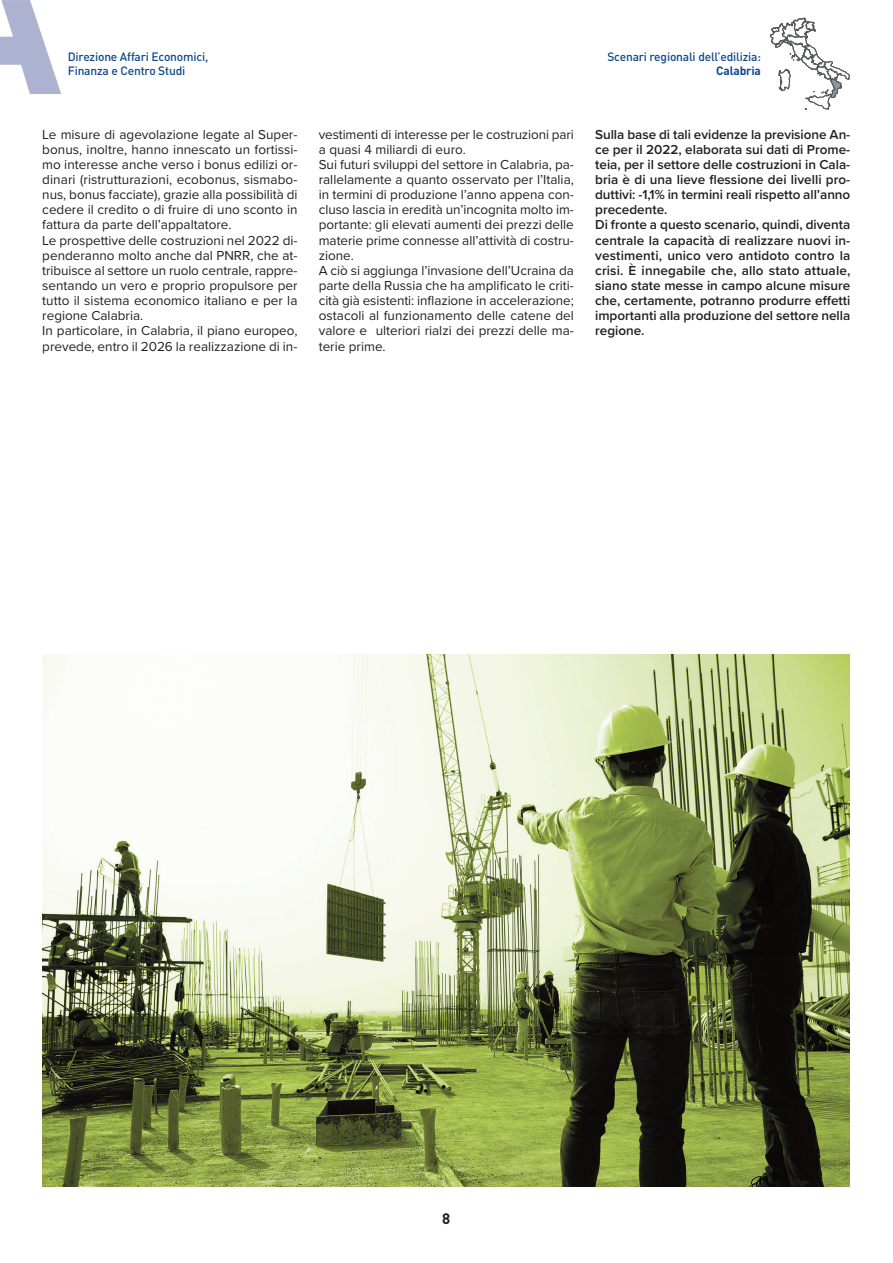
<style>
.page{position:relative;width:893px;height:1263px;background:#fff}
.page>*{position:absolute;margin:0;border:0;box-sizing:border-box;transform-origin:0 0}
.t1{font:700 15px "DIN";color:#231f20}
.t2{font:13.5px/15.1px "Proxima Nova";color:#231f20}
.t3{font:600 13.5px/15.1px "Proxima Nova";color:#231f20}
.t4{font:500 12px/14.4px "DIN";letter-spacing:-.015em;color:#0f498a}
.t5{font:700 12px "DIN";letter-spacing:-.015em;color:#0f498a}
</style>
<div class="page">
<svg style="left:0;top:0;width:61px;height:94px"></svg>
<svg style="left:770px;top:18px;width:79px;height:92px"></svg>
<img style="left:43px;top:655px;width:807px;height:531px">
<p class="t4" style="left:68px;top:50px;width:142px">Direzione Affari Economici,<br>Finanza e Centro Studi</p>
<p class="t4" style="left:607px;top:50px;width:155px">Scenari regionali dell’edilizia:</p>
<p class="t5" style="left:716px;top:67px;width:46px">Calabria</p>
<p class="t2" style="left:42px;top:128px;width:257px">Le misure di agevolazione legate al Super&shy;bonus, inoltre, hanno innescato un fortissi&shy;mo interesse anche verso i bonus edilizi or&shy;dinari (ristrutturazioni, ecobonus, sismabo&shy;nus, bonus facciate), grazie alla possibilità di cedere il credito o di fruire di uno sconto in fattura da parte dell’appaltatore.<br>Le prospettive delle costruzioni nel 2022 di&shy;penderanno molto anche dal PNRR, che at&shy;tribuisce al settore un ruolo centrale, rappre&shy;sentando un vero e proprio propulsore per tutto il sistema economico italiano e per la regione Calabria.<br>In particolare, in Calabria, il piano europeo, prevede, entro il 2026 la realizzazione di in-</p>
<p class="t2" style="left:319px;top:128px;width:257px">vestimenti di interesse per le costruzioni pari a quasi 4 miliardi di euro.<br>Sui futuri sviluppi del settore in Calabria, pa&shy;rallelamente a quanto osservato per l’Italia, in termini di produzione l’anno appena con&shy;cluso lascia in eredità un’incognita molto im&shy;portante: gli elevati aumenti dei prezzi delle materie prime connesse all’attività di costru&shy;zione.<br>A ciò si aggiunga l’invasione dell’Ucraina da parte della Russia che ha amplificato le criti&shy;cità già esistenti: inflazione in accelerazione; ostacoli al funzionamento delle catene del valore e ulteriori rialzi dei prezzi delle ma&shy;terie prime.</p>
<p class="t3" style="left:595px;top:128px;width:257px">Sulla base di tali evidenze la previsione An&shy;ce per il 2022, elaborata sui dati di Prome&shy;teia, per il settore delle costruzioni in Cala&shy;bria è di una lieve flessione dei livelli pro&shy;duttivi: -1,1% in termini reali rispetto all’anno precedente.<br>Di fronte a questo scenario, quindi, diventa centrale la capacità di realizzare nuovi in&shy;vestimenti, unico vero antidoto contro la crisi. È innegabile che, allo stato attuale, siano state messe in campo alcune misure che, certamente, potranno produrre effetti importanti alla produzione del settore nella regione.</p>
<p class="t1" style="left:442px;top:1213px;width:10px">8</p>
</div>
